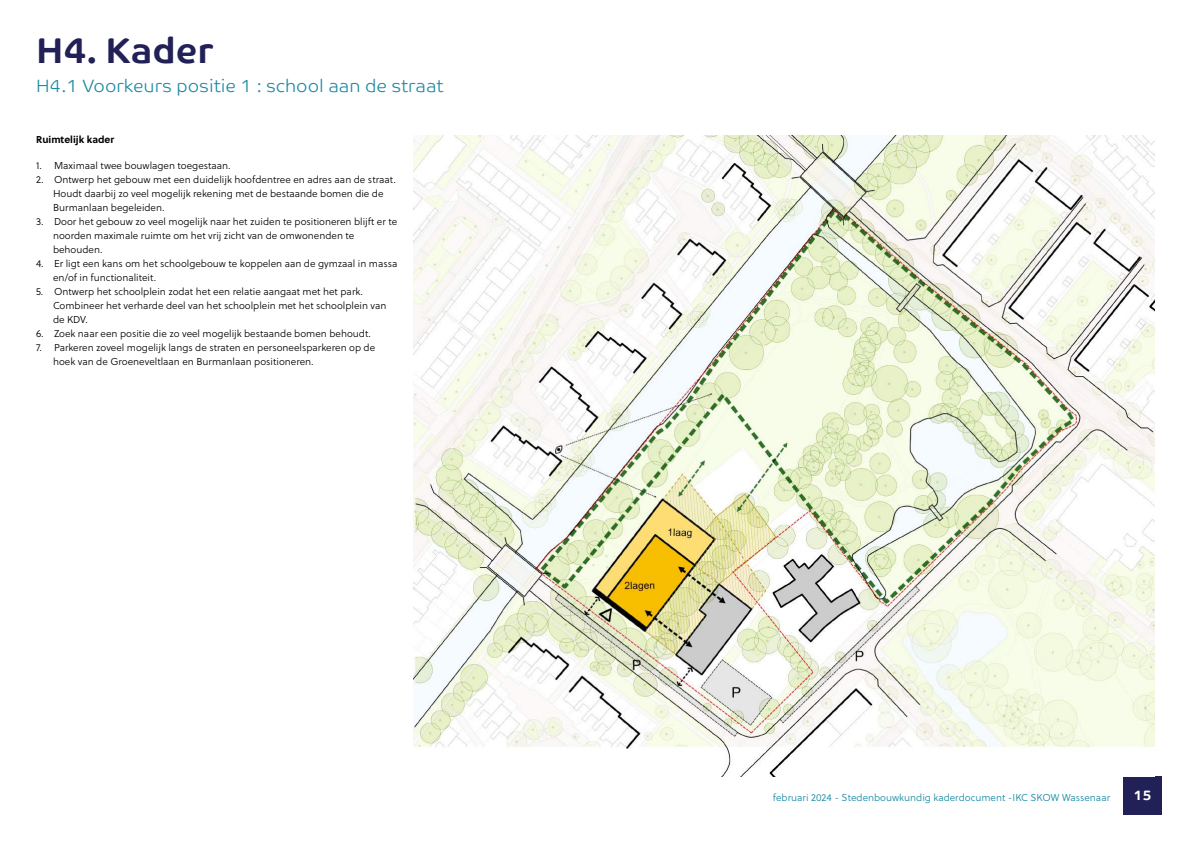
<style>
.page{position:relative;width:1191px;height:842px;background:#fff}
.page>*{position:absolute;margin:0;border:0;box-sizing:border-box;transform-origin:0 0}
.t1{font:700 36px "Co Text";color:#212157}
.t2{font:300 18px "Co Text";color:#1c89a2}
.t3{font:700 14px "Co Text";color:#fff}
.t4{font:300 10px/14px "Soleil";color:#000}
.t5{font:300 10px "Soleil";color:#1589a2}
.t6{font:700 10px "Soleil";color:#000}
</style>
<div class="page">
<div style="left:1123px;top:776px;width:38px;height:38px;background:#212157"></div>
<img style="left:414px;top:136px;width:741px;height:640px">
<h1 class="t1" style="left:36px;top:35px;width:179px">H4. Kader</h1>
<h2 class="t2" style="left:36px;top:78px;width:409px">H4.1 Voorkeurs positie 1 : school aan de straat</h2>
<p class="t6" style="left:36px;top:136px;width:80px">Ruimtelijk kader</p>
<p class="t4" style="left:36px;top:160px;width:196px">1. Maximaal twee bouwlagen toegestaan.</p>
<p class="t4" style="left:53px;top:174px;width:344px;text-indent:-17px">2. Ontwerp het gebouw met een duidelijk hoofdentree en adres aan de straat.<br>Houdt daarbij zo veel mogelijk rekening met de bestaande bomen die de<br>Burmanlaan begeleiden.</p>
<p class="t4" style="left:53px;top:216px;width:346px;text-indent:-17px">3. Door het gebouw zo veel mogelijk naar het zuiden te positioneren blijft er te noorden maximale ruimte om het vrij zicht van de omwonenden te behouden.</p>
<p class="t4" style="left:53px;top:258px;width:346px;text-indent:-17px">4. Er ligt een kans om het schoolgebouw te koppelen aan de gymzaal in massa en/of in functionaliteit.</p>
<p class="t4" style="left:53px;top:286px;width:335px;text-indent:-17px">5. Ontwerp het schoolplein zodat het een relatie aangaat met het park.<br>Combineer het verharde deel van het schoolplein met het schoolplein van de KDV.</p>
<p class="t4" style="left:36px;top:328px;width:336px">6. Zoek naar een positie die zo veel mogelijk bestaande bomen behoudt.</p>
<p class="t4" style="left:53px;top:342px;width:324px;text-indent:-17px">7. Parkeren zoveel mogelijk langs de straten en personeelsparkeren op de hoek van de Groeneveltlaan en Burmanlaan positioneren.</p>
<p class="t5" style="left:773px;top:793px;width:339px">februari 2024 - Stedenbouwkundig kaderdocument -IKC SKOW Wassenaar</p>
<h3 class="t3" style="left:1133px;top:789px;width:20px">15</h3>
</div>
